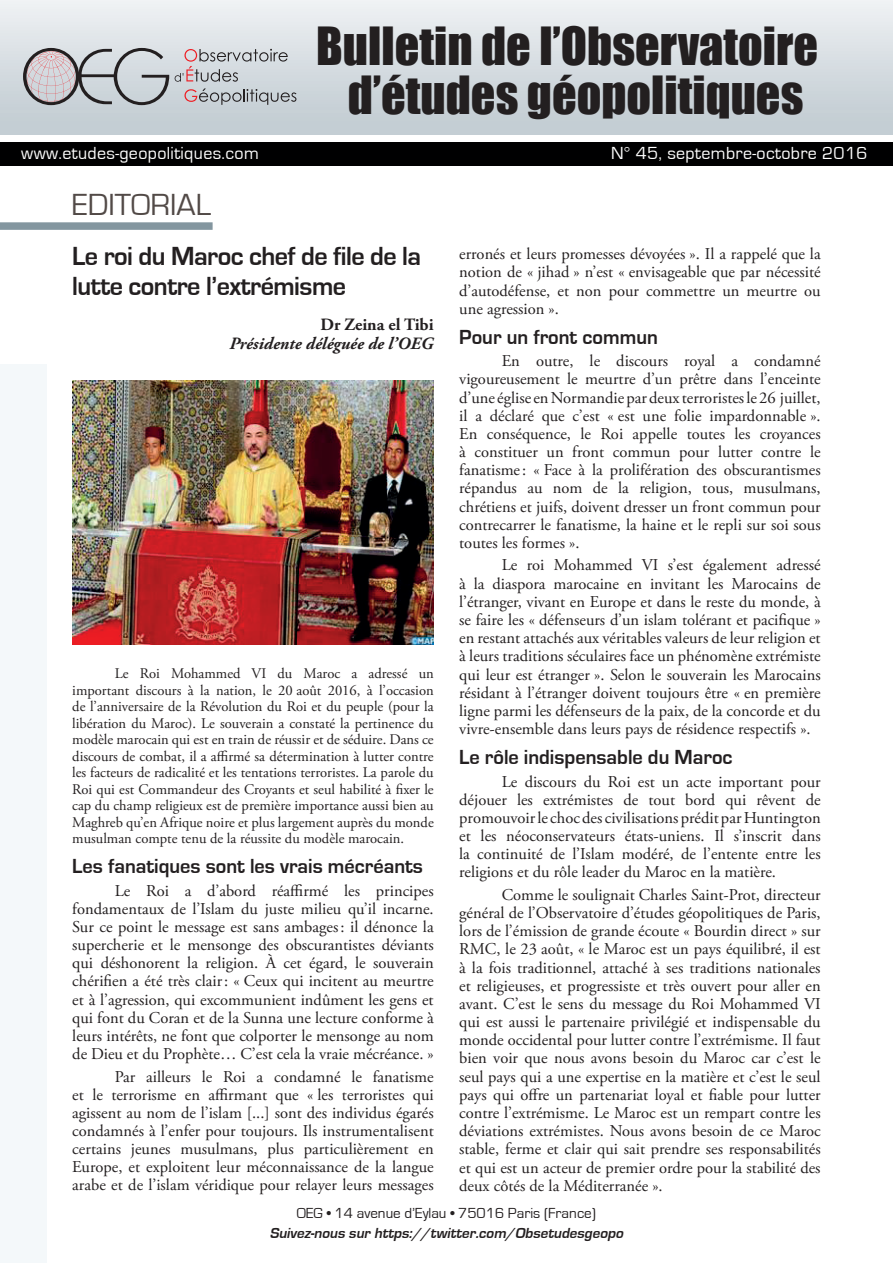
<style>
.page{position:relative;width:893px;height:1263px;background:#fff}
.page>*{position:absolute;margin:0;border:0;box-sizing:border-box;transform-origin:0 0}
.t1{font:48.3px "Impact";color:#231f20}
.Titre1{font:31.5px "Eurostile";color:#524a47}
.t2{font:700 27px/30px "Eurostile";letter-spacing:-.02em;color:#231f20}
.t3{font:700 21px "Eurostile";color:#231f20}
.t4{font:18px "Eurostile";letter-spacing:.02em;color:#fff}
.t5{font:italic 700 17.25px "Adobe Garamond Pro";color:#231f20}
.t6{font:700 17.25px "Adobe Garamond Pro";color:#231f20}
.t7{font:16.5px/18.1px "Adobe Garamond Pro";color:#231f20;text-align:justify}
.t8{font:italic 700 15px "Eurostile";color:#231f20}
.t9{font:15px "Eurostile";color:#231f20}
.t10{font:14.7px/16.5px "Adobe Garamond Pro";color:#231f20;text-align:justify}
</style>
<div class="page">
<div style="left:0;top:0;width:893px;height:134px;background:linear-gradient(to bottom,#eef1f3,#bfcad0)"></div>
<div style="left:0;top:142px;width:893px;height:24px;background:#000001"></div>
<svg style="left:23px;top:48px;width:273px;height:57px;background:#babcc1"></svg>
<div style="left:0;top:222px;width:213px;height:8px;background:#83969f"></div>
<div style="left:0;top:365px;width:47px;height:898px;background:#f4f8fa"></div>
<img style="left:72px;top:381px;width:362px;height:263px">
<p class="t1" style="left:316px;top:9px;width:503px">Bulletin de l’Observatoire</p>
<p class="t1" style="left:348px;top:57px;width:457px">d’études géopolitiques</p>
<p class="t4" style="left:21px;top:143px;width:239px">www.etudes-geopolitiques.com</p>
<p class="t4" style="left:611px;top:143px;width:258px">N° 45, septembre-octobre 2016</p>
<p class="Titre1" style="left:72px;top:188px;width:140px">EDITORIAL</p>
<p class="t2" style="left:72px;top:242px;width:350px">Le roi du Maroc chef de file de la lutte contre l’extrémisme</p>
<p class="t7" style="left:459px;top:245px;width:363px">erronés et leurs promesses dévoyées ». Il a rappelé que la notion de « jihad » n’est « envisageable que par nécessité d’autodéfense, et non pour commettre un meurtre ou une agression ».</p>
<p class="t3" style="left:459px;top:325px;width:200px">Pour un front commun</p>
<p class="t7" style="left:459px;top:352px;width:363px;text-indent:43px">En outre, le discours royal a condamné vigoureusement le meurtre d’un prêtre dans l’enceinte d’une église en Normandie par deux terroristes le 26 juillet, il a déclaré que c’est « est une folie impardonnable ».<br>En conséquence, le Roi appelle toutes les croyances à constituer un front commun pour lutter contre le fanatisme: « Face à la prolifération des obscurantismes répandus au nom de la religion, tous, musulmans, chrétiens et juifs, doivent dresser un front commun pour contrecarrer le fanatisme, la haine et le repli sur soi sous toutes les formes ».</p>
<p class="t7" style="left:459px;top:557px;width:363px;text-indent:43px">Le roi Mohammed VI s’est également adressé à la diaspora marocaine en invitant les Marocains de l’étranger, vivant en Europe et dans le reste du monde, à se faire les « défenseurs d’un islam tolérant et pacifique » en restant attachés aux véritables valeurs de leur religion et à leurs traditions séculaires face un phénomène extrémiste qui leur est étranger ». Selon le souverain les Marocains résidant à l’étranger doivent toujours être « en première ligne parmi les défenseurs de la paix, de la concorde et du vivre-ensemble dans leurs pays de résidence respectifs ».</p>
<p class="t3" style="left:459px;top:746px;width:275px">Le rôle indispensable du Maroc</p>
<p class="t7" style="left:459px;top:773px;width:363px;text-indent:43px">Le discours du Roi est un acte important pour déjouer les extrémistes de tout bord qui rêvent de promouvoir le choc des civilisations prédit par Huntington et les néoconservateurs états-uniens. Il s’inscrit dans la continuité de l’Islam modéré, de l’entente entre les religions et du rôle leader du Maroc en la matière.</p>
<p class="t7" style="left:459px;top:886px;width:363px;text-indent:43px">Comme le soulignait Charles Saint-Prot, directeur général de l’Observatoire d’études géopolitiques de Paris, lors de l’émission de grande écoute « Bourdin direct » sur RMC, le 23 août, « le Maroc est un pays équilibré, il est à la fois traditionnel, attaché à ses traditions nationales et religieuses, et progressiste et très ouvert pour aller en avant. C’est le sens du message du Roi Mohammed VI qui est aussi le partenaire privilégié et indispensable du monde occidental pour lutter contre l’extrémisme. Il faut bien voir que nous avons besoin du Maroc car c’est le seul pays qui a une expertise en la matière et c’est le seul pays qui offre un partenariat loyal et fiable pour lutter contre l’extrémisme. Le Maroc est un rempart contre les déviations extrémistes. Nous avons besoin de ce Maroc stable, ferme et clair qui sait prendre ses responsabilités et qui est un acteur de premier ordre pour la stabilité des deux côtés de la Méditerranée ».</p>
<p class="t6" style="left:321px;top:315px;width:115px">Dr Zeina el Tibi</p>
<p class="t5" style="left:229px;top:333px;width:206px">Présidente déléguée de l’OEG</p>
<p class="t10" style="left:72px;top:666px;width:363px;text-indent:43px">Le Roi Mohammed VI du Maroc a adressé un important discours à la nation, le 20 août 2016, à l’occasion de l’anniversaire de la Révolution du Roi et du peuple (pour la libération du Maroc). Le souverain a constaté la pertinence du modèle marocain qui est en train de réussir et de séduire. Dans ce discours de combat, il a affirmé sa détermination à lutter contre les facteurs de radicalité et les tentations terroristes. La parole du Roi qui est Commandeur des Croyants et seul habilité à fixer le cap du champ religieux est de première importance aussi bien au Maghreb qu’en Afrique noire et plus largement auprès du monde musulman compte tenu de la réussite du modèle marocain.</p>
<p class="t3" style="left:72px;top:855px;width:352px">Les fanatiques sont les vrais mécréants</p>
<p class="t7" style="left:72px;top:882px;width:363px;text-indent:43px">Le Roi a d’abord réaffirmé les principes fondamentaux de l’Islam du juste milieu qu’il incarne.<br>Sur ce point le message est sans ambages: il dénonce la supercherie et le mensonge des obscurantistes déviants qui déshonorent la religion. À cet égard, le souverain chérifien a été très clair: « Ceux qui incitent au meurtre et à l’agression, qui excommunient indûment les gens et qui font du Coran et de la Sunna une lecture conforme à leurs intérêts, ne font que colporter le mensonge au nom de Dieu et du Prophète… C’est cela la vraie mécréance. »</p>
<p class="t7" style="left:72px;top:1068px;width:363px;text-indent:43px">Par ailleurs le Roi a condamné le fanatisme et le terrorisme en affirmant que « les terroristes qui agissent au nom de l’islam [...] sont des individus égarés condamnés à l’enfer pour toujours. Ils instrumentalisent certains jeunes musulmans, plus particulièrement en Europe, et exploitent leur méconnaissance de la langue arabe et de l’islam véridique pour relayer leurs messages</p>
<p class="t9" style="left:297px;top:1205px;width:300px">OEG • 14 avenue d’Eylau • 75016 Paris (France)</p>
<p class="t8" style="left:270px;top:1225px;width:358px">Suivez-nous sur https://twitter.com/Obsetudesgeopo</p>
</div>
